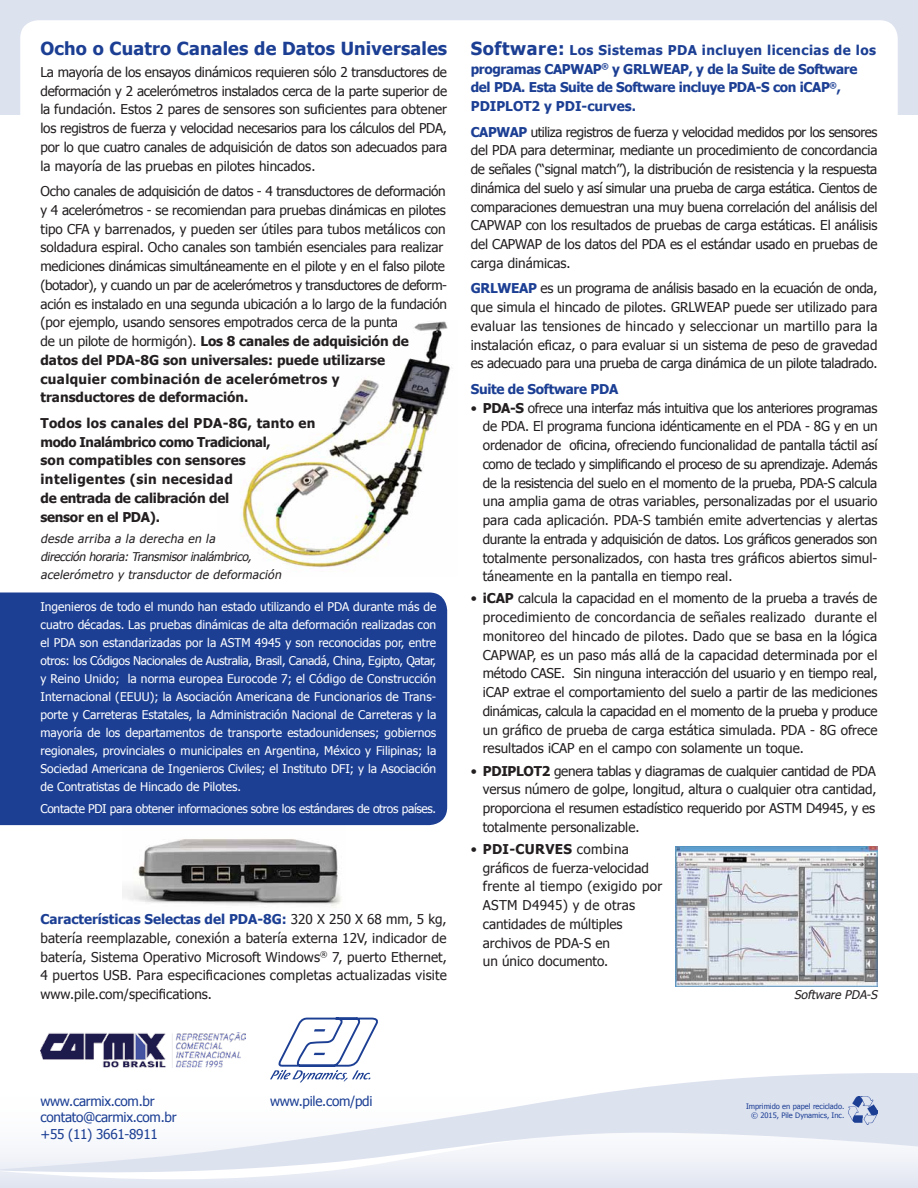
<style>
.page{position:relative;width:918px;height:1188px;background:#fff}
.page>*{position:absolute;margin:0;border:0;box-sizing:border-box;transform-origin:0 0}
.t1{font:700 18px "Tahoma";letter-spacing:.01em;color:#1c3f94}
.t2{font:13.5px/18.8px "Tahoma";letter-spacing:-.01em;color:#231f20;text-align:justify}
.t3{font:700 13.5px/18.8px "Tahoma";letter-spacing:-.025em;color:#1c3f94}
.t4{font:700 13.5px/18.8px "Tahoma";letter-spacing:.01em;color:#231f20}
.t5{font:13.5px/16.5px "Tahoma";letter-spacing:-.02em;color:#1c3f94}
.t6{font:12px/18px "Tahoma";letter-spacing:-.025em;color:#fff;text-align:justify}
.t7{font:italic 12px/18px "Tahoma";color:#231f20}
.t8{font:7.5px/9px "Tahoma";color:#1c3f94;text-align:right}
.s1{font-weight:700}
.s2{font-weight:700;color:#1c3f94}
.s3{font-size:18px}
</style>
<div class="page">
<img style="left:123px;top:825px;width:222px;height:82px">
<img style="left:242px;top:321px;width:209px;height:248px">
<div style="left:0;top:0;width:918px;height:115px;background:#dde2ef"></div>
<div style="left:20px;top:20px;width:878px;height:199px;background:#fff;border-radius:18px"></div>
<svg style="left:0;top:1067px;width:918px;height:121px"></svg>
<svg style="left:0;top:1175px;width:918px;height:9px;background:#e6eaf3"></svg>
<svg style="left:0;top:1070px;width:918px;height:105px"></svg>
<div style="left:0;top:592px;width:447px;height:233px;background:#1c3f94"></div>
<img style="left:675px;top:846px;width:202px;height:141px">
<img style="left:848px;top:1097px;width:30px;height:28px">
<svg style="left:270px;top:1018px;width:108px;height:65px"></svg>
<img style="left:41px;top:1033px;width:205px;height:34px">
<h1 class="t1" style="left:40px;top:36px;width:408px">Ocho o Cuatro Canales de Datos Universales</h1>
<p class="t2" style="left:40px;top:62px;width:408px">La mayoría de los ensayos dinámicos requieren sólo 2 transductores de deformación y 2 acelerómetros instalados cerca de la parte superior de la fundación. Estos 2 pares de sensores son suficientes para obtener los registros de fuerza y velocidad necesarios para los cálculos del PDA, por lo que cuatro canales de adquisición de datos son adecuados para la mayoría de las pruebas en pilotes hincados.</p>
<p class="t2" style="left:40px;top:181px;width:408px;text-align:left">Ocho canales de adquisición de datos - 4 transductores de deformación y 4 acelerómetros - se recomiendan para pruebas dinámicas en pilotes tipo CFA y barrenados, y pueden ser útiles para tubos metálicos con soldadura espiral. Ocho canales son también esenciales para realizar mediciones dinámicas simultáneamente en el pilote y en el falso pilote (botador), y cuando un par de acelerómetros y transductores de deform&shy;ación es instalado en una segunda ubicación a lo largo de la fundación (por ejemplo, usando sensores empotrados cerca de la punta<br>de un pilote de hormigón). <span class="s1">Los 8 canales de adquisición de datos del PDA-8G son universales: puede utilizarse cualquier combinación de acelerómetros y<br>transductores de deformación.</span></p>
<p class="t4" style="left:40px;top:413px;width:276px">Todos los canales del PDA-8G, tanto en modo Inalámbrico como Tradicional,<br>son compatibles con sensores inteligentes (sin necesidad<br>de entrada de calibración del<br>sensor en el PDA).</p>
<p class="t7" style="left:40px;top:529px;width:245px">desde arriba a la derecha en la<br>dirección horaria:Transmisorinalámbrico, acelerómetro y transductor de deformación</p>
<p class="t6" style="left:40px;top:597px;width:397px">Ingenieros de todo el mundo han estado utilizando el PDA durante más de cuatro décadas. Las pruebas dinámicas de alta deformación realizadas con el PDA son estandarizadas por la ASTM 4945 y son reconocidas por, entre otros: los Códigos Nacionales de Australia, Brasil, Canadá, China, Egipto, Qatar, y Reino Unido; la norma europea Eurocode 7; el Código de Construcción Internacional (EEUU); la Asociación Americana de Funcionarios de Trans&shy;porte y Carreteras Estatales, la Administración Nacional de Carreteras y la mayoría de los departamentos de transporte estadounidenses; gobiernos regionales, provinciales o municipales en Argentina, México y Filipinas; la Sociedad Americana de Ingenieros Civiles; el Instituto DFI; y la Asociación de Contratistas de Hincado de Pilotes.</p>
<p class="t6" style="left:40px;top:799px;width:397px">Contacte PDI para obtener informaciones sobre los estándares de otros países.</p>
<p class="t2" style="left:40px;top:909px;width:408px"><span class="s2">Características Selectas del PDA-8G:</span> 320 X 250 X 68 mm, 5 kg, batería reemplazable, conexión a batería externa 12V, indicador de batería, Sistema Operativo Microsoft Windows<sup>®</sup> 7, puerto Ethernet, 4 puertos USB. Para especificaciones completas actualizadas visite www.pile.com/specifications.</p>
<p class="t3" style="left:471px;top:40px;width:407px"><span class="s3">Software:</span> Los Sistemas PDA incluyen licencias de los programas CAPWAP<sup>®</sup> y GRLWEAP, y de la Suite de Software del PDA. Esta Suite de Software incluye PDA-S con iCAP<sup>®</sup>, PDIPLOT2 y PDI-curves.</p>
<p class="t2" style="left:471px;top:122px;width:408px"><span class="s2">CAPWAP</span> utiliza registros de fuerza y velocidad medidos por los sensores del PDA para determinar, mediante un procedimiento de concordancia de señales (“signal match’’), la distribución de resistencia y la respuesta dinámica del suelo y así simular una prueba de carga estática. Cientos de comparaciones demuestran una muy buena correlación del análisis del CAPWAP con los resultados de pruebas de carga estáticas. El análisis del CAPWAP de los datos del PDA es el estándar usado en pruebas de carga dinámicas.</p>
<p class="t2" style="left:471px;top:278px;width:408px"><span class="s2">GRLWEAP</span> es un programa de análisis basado en la ecuación de onda, que simula el hincado de pilotes. GRLWEAP puede ser utilizado para evaluar las tensiones de hincado y seleccionar un martillo para la instalación eficaz, o para evaluar si un sistema de peso de gravedad es adecuado para una prueba de carga dinámica de un pilote taladrado.</p>
<p class="t3" style="left:471px;top:379px;width:149px">Suite de Software PDA</p>
<p class="t2" style="left:483px;top:398px;width:396px;text-indent:-12px">• <span class="s1">PDA-S</span> ofrece una interfaz más intuitiva que los anteriores programas de PDA. El programa funciona idénticamente en el PDA - 8G y en un ordenador de oficina, ofreciendo funcionalidad de pantalla táctil así como de teclado y simplificando el proceso de su aprendizaje. Además de la resistencia del suelo en el momento de la prueba, PDA-S calcula una amplia gama de otras variables, personalizadas por el usuario para cada aplicación. PDA-S también emite advertencias y alertas durante la entrada y adquisición de datos. Los gráficos generados son totalmente personalizados, con hasta tres gráficos abiertos simul&shy;táneamente en la pantalla en tiempo real.</p>
<p class="t2" style="left:483px;top:589px;width:396px;text-indent:-12px">• <span class="s1">iCAP</span> calcula la capacidad en el momento de la prueba a través de procedimiento de concordancia de señales realizado durante el monitoreo del hincado de pilotes. Dado que se basa en la lógica CAPWAP, es un paso más allá de la capacidad determinada por el método CASE. Sin ninguna interacción del usuario y en tiempo real, iCAP extrae el comportamiento del suelo a partir de las mediciones dinámicas, calcula la capacidad en el momento de la prueba y produce un gráfico de prueba de carga estática simulada. PDA - 8G ofrece resultados iCAP en el campo con solamente un toque.</p>
<p class="t2" style="left:483px;top:761px;width:395px;text-indent:-12px">• <span class="s1">PDIPLOT2</span> genera tablas y diagramas de cualquier cantidad de PDA versus número de golpe, longitud, altura o cualquier otra cantidad, proporciona el resumen estadístico requerido por ASTM D4945, y es totalmente personalizable.</p>
<p class="t2" style="left:483px;top:839px;width:181px;text-align:left;text-indent:-12px">• <span class="s1">PDI-CURVES</span> combina gráficos de fuerza-velocidad frente al tiempo (exigido por<br>ASTM D4945) y de otras cantidades de múltiples archivos de PDA-S en<br>un único documento.</p>
<p class="t7" style="left:794px;top:985px;width:87px">Software PDA-S</p>
<p class="t5" style="left:40px;top:1092px;width:138px">www.carmix.com.br contato@carmix.com.br +55 (11) 3661-8911</p>
<p class="t5" style="left:270px;top:1092px;width:104px">www.pile.com/pdi</p>
<p class="t8" style="left:746px;top:1102px;width:100px">Imprimido en papel reciclado. © 2015, Pile Dynamics, Inc.</p>
</div>
